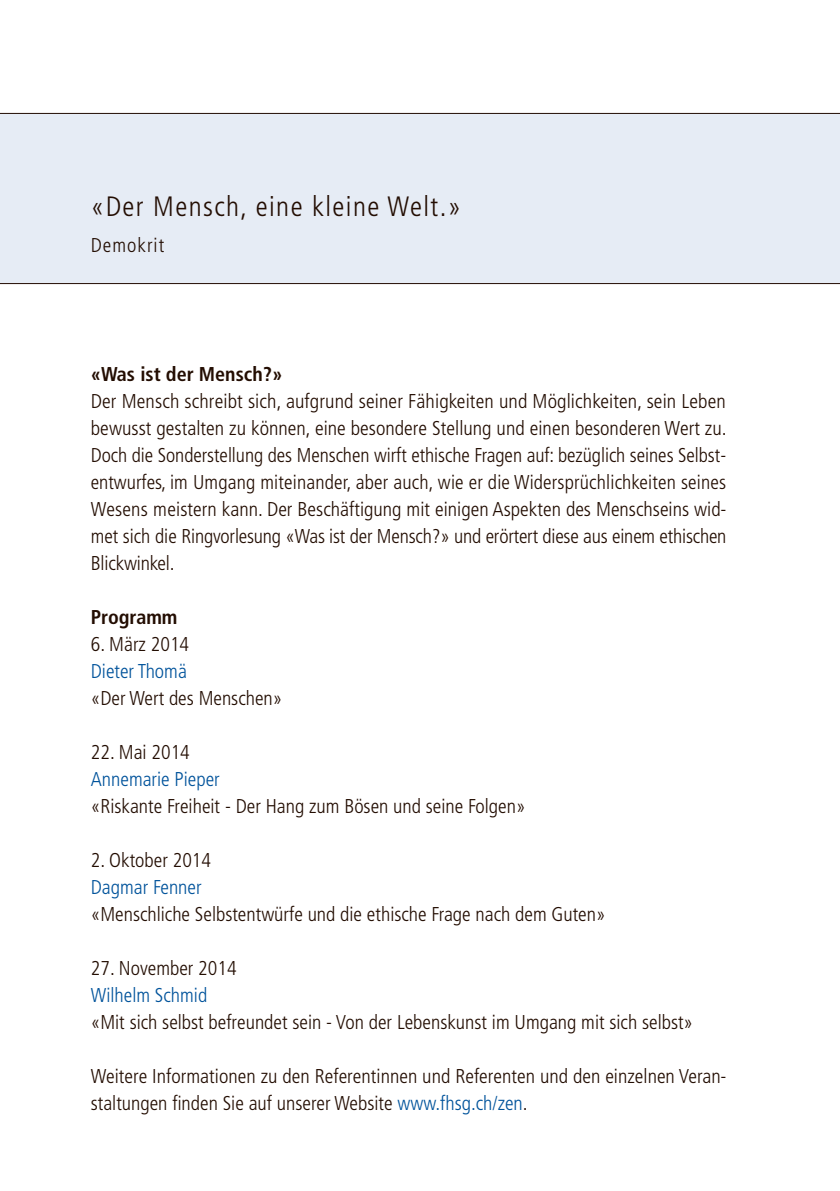
<style>
.page{position:relative;width:840px;height:1191px;background:#fff}
.page>*{position:absolute;margin:0;border:0;box-sizing:border-box;transform-origin:0 0}
.t1{font:300 condensed 28px "Frutiger";letter-spacing:.05em;color:#230d02}
.t2{font:300 condensed 20px/27px "Frutiger";color:#230d02;text-align:justify}
.t3{font:300 condensed 20px "Frutiger";color:#00539b}
.t4{font:700 condensed 20px "Frutiger";color:#230d02}
.t5{font:300 condensed 20px "Frutiger";letter-spacing:.05em;color:#230d02}
.s1{color:#00539b}
</style>
<div class="page">
<div style="left:0;top:113px;width:839px;height:170px;background:#e6ecf5"></div>
<hr style="left:0;top:113px;width:839px;height:1px;background:#230d02">
<hr style="left:0;top:283px;width:839px;height:1px;background:#230d02">
<h1 class="t1" style="left:91px;top:191px;width:372px">«Der Mensch, eine kleine Welt.»</h1>
<p class="t5" style="left:91px;top:234px;width:75px">Demokrit</p>
<p class="t4" style="left:91px;top:362px;width:193px">«Was ist der Mensch?»</p>
<p class="t2" style="left:91px;top:388px;width:637px">Der Mensch schreibt sich, aufgrund seiner Fähigkeiten und Möglichkeiten, sein Leben bewusst gestalten zu können, eine besondere Stellung und einen besonderen Wert zu.<br>Doch die Sonderstellung des Menschen wirft ethische Fragen auf: bezüglich seines Selbst&shy;entwurfes, im Umgang miteinander, aber auch, wie er die Widersprüchlichkeiten seines Wesens meistern kann. Der Beschäftigung mit einigen Aspekten des Menschseins wid&shy;met sich die Ringvorlesung «Was ist der Mensch?» und erörtert diese aus einem ethischen Blickwinkel.</p>
<p class="t4" style="left:91px;top:605px;width:88px">Programm</p>
<p class="t2" style="left:91px;top:631px;width:100px">6. März 2014</p>
<p class="t3" style="left:91px;top:659px;width:97px">Dieter Thomä</p>
<p class="t2" style="left:91px;top:685px;width:193px">«Der Wert des Menschen»</p>
<p class="t2" style="left:91px;top:739px;width:101px">22. Mai 2014</p>
<p class="t3" style="left:91px;top:767px;width:130px">Annemarie Pieper</p>
<p class="t2" style="left:91px;top:793px;width:436px">«Riskante Freiheit - Der Hang zum Bösen und seine Folgen»</p>
<p class="t2" style="left:91px;top:847px;width:122px">2. Oktober 2014</p>
<p class="t3" style="left:91px;top:875px;width:112px">Dagmar Fenner</p>
<p class="t2" style="left:91px;top:901px;width:516px">«Menschliche Selbstentwürfe und die ethische Frage nach dem Guten»</p>
<p class="t2" style="left:91px;top:955px;width:147px">27. November 2014</p>
<p class="t3" style="left:91px;top:983px;width:118px">Wilhelm Schmid</p>
<p class="t2" style="left:91px;top:1009px;width:603px">«Mit sich selbst befreundet sein - Von der Lebenskunst im Umgang mit sich selbst»</p>
<p class="t2" style="left:91px;top:1063px;width:636px">Weitere Informationen zu den Referentinnen und Referenten und den einzelnen Veran&shy;staltungen finden Sie auf unserer Website <span class="s1">www.fhsg.ch/zen</span>.</p>
</div>
